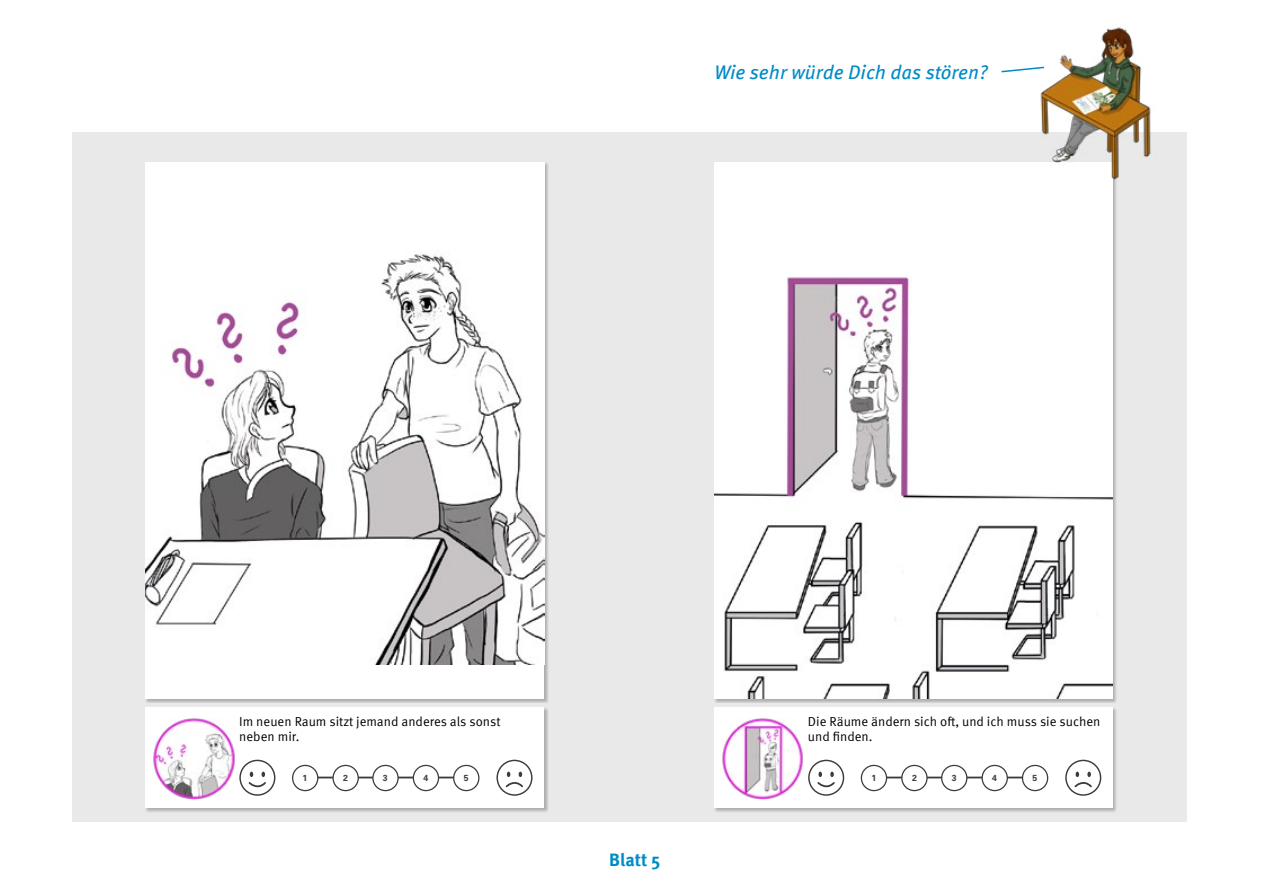
<style>
.page{position:relative;width:1263px;height:893px;background:#fff}
.page>*{position:absolute;margin:0;border:0;box-sizing:border-box;transform-origin:0 0}
.t1{font:italic 19.65px "Meta Pro";color:#008bc5}
.t2{font:700 18px "Meta Pro";color:#008bc5}
.t3{font:13.05px/14.9px "Meta Pro";color:#000}
.t4{font:700 8.7px "Univers";color:#3c3c3b}
</style>
<div class="page">
<div style="left:72px;top:132px;width:557px;height:689px;background:#e9e9e9"></div>
<div style="left:145px;top:707px;width:403px;height:105px;background:#000;opacity:.25"></div>
<div style="left:146px;top:707px;width:398px;height:101px;background:#fff"></div>
<hr style="left:306px;top:777px;width:162px;height:1px;background:#3c3c3b">
<div style="left:293px;top:765px;width:25px;height:26px;background:#fff;border-radius:50%"></div>
<div style="left:292px;top:765px;width:26px;height:26px;border:1px solid #3c3c3b;border-radius:50%"></div>
<div style="left:413px;top:765px;width:25px;height:26px;background:#fff;border-radius:50%"></div>
<div style="left:413px;top:765px;width:26px;height:26px;border:1px solid #3c3c3b;border-radius:50%"></div>
<div style="left:454px;top:765px;width:25px;height:26px;background:#fff;border-radius:50%"></div>
<div style="left:453px;top:765px;width:26px;height:26px;border:1px solid #3c3c3b;border-radius:50%"></div>
<div style="left:333px;top:765px;width:25px;height:26px;background:#fff;border-radius:50%"></div>
<div style="left:332px;top:765px;width:27px;height:26px;border:1px solid #3c3c3b;border-radius:50%"></div>
<div style="left:373px;top:765px;width:25px;height:26px;background:#fff;border-radius:50%"></div>
<div style="left:372px;top:765px;width:27px;height:26px;border:1px solid #3c3c3b;border-radius:50%"></div>
<svg style="left:239px;top:760px;width:36px;height:36px"></svg>
<svg style="left:496px;top:760px;width:36px;height:36px"></svg>
<img style="left:153px;top:718px;width:82px;height:81px">
<div style="left:146px;top:162px;width:398px;height:537px;background:#fff"></div>
<img style="left:146px;top:254px;width:398px;height:410px">
<div style="left:629px;top:132px;width:558px;height:689px;background:#e9e9e9"></div>
<div style="left:714px;top:707px;width:403px;height:105px;background:#000;opacity:.25"></div>
<div style="left:715px;top:707px;width:398px;height:101px;background:#fff"></div>
<hr style="left:875px;top:777px;width:161px;height:1px;background:#3c3c3b">
<div style="left:861px;top:765px;width:25px;height:26px;background:#fff;border-radius:50%"></div>
<div style="left:861px;top:765px;width:26px;height:26px;border:1px solid #3c3c3b;border-radius:50%"></div>
<div style="left:982px;top:765px;width:25px;height:26px;background:#fff;border-radius:50%"></div>
<div style="left:981px;top:765px;width:27px;height:26px;border:1px solid #3c3c3b;border-radius:50%"></div>
<div style="left:1022px;top:765px;width:26px;height:26px;background:#fff;border-radius:50%"></div>
<div style="left:1022px;top:765px;width:26px;height:26px;border:1px solid #3c3c3b;border-radius:50%"></div>
<div style="left:902px;top:765px;width:25px;height:26px;background:#fff;border-radius:50%"></div>
<div style="left:901px;top:765px;width:27px;height:26px;border:1px solid #3c3c3b;border-radius:50%"></div>
<div style="left:942px;top:765px;width:25px;height:26px;background:#fff;border-radius:50%"></div>
<div style="left:941px;top:765px;width:26px;height:26px;border:1px solid #3c3c3b;border-radius:50%"></div>
<svg style="left:808px;top:760px;width:36px;height:36px"></svg>
<svg style="left:1065px;top:760px;width:36px;height:36px"></svg>
<img style="left:722px;top:718px;width:81px;height:81px">
<img style="left:715px;top:169px;width:398px;height:530px">
<img style="left:1034px;top:27px;width:117px;height:153px">
<svg style="left:1001px;top:66px;width:45px;height:7px"></svg>
<h1 class="t1" style="left:714px;top:57px;width:275px">Wie sehr würde Dich das stören?</h1>
<p class="t3" style="left:239px;top:714px;width:263px">Im neuen Raum sitzt jemand anderes als sonst neben mir.</p>
<p class="t4" style="left:303px;top:773px;width:6px">1</p>
<p class="t4" style="left:343px;top:773px;width:6px">2</p>
<p class="t4" style="left:383px;top:773px;width:6px">3</p>
<p class="t4" style="left:423px;top:773px;width:6px">4</p>
<p class="t4" style="left:464px;top:773px;width:6px">5</p>
<h2 class="t2" style="left:609px;top:846px;width:53px">Blatt 5</h2>
<p class="t3" style="left:808px;top:714px;width:294px">Die Räume ändern sich oft, und ich muss sie suchen und finden.</p>
<p class="t4" style="left:871px;top:773px;width:6px">1</p>
<p class="t4" style="left:912px;top:773px;width:6px">2</p>
<p class="t4" style="left:952px;top:773px;width:6px">3</p>
<p class="t4" style="left:992px;top:773px;width:6px">4</p>
<p class="t4" style="left:1032px;top:773px;width:6px">5</p>
</div>
